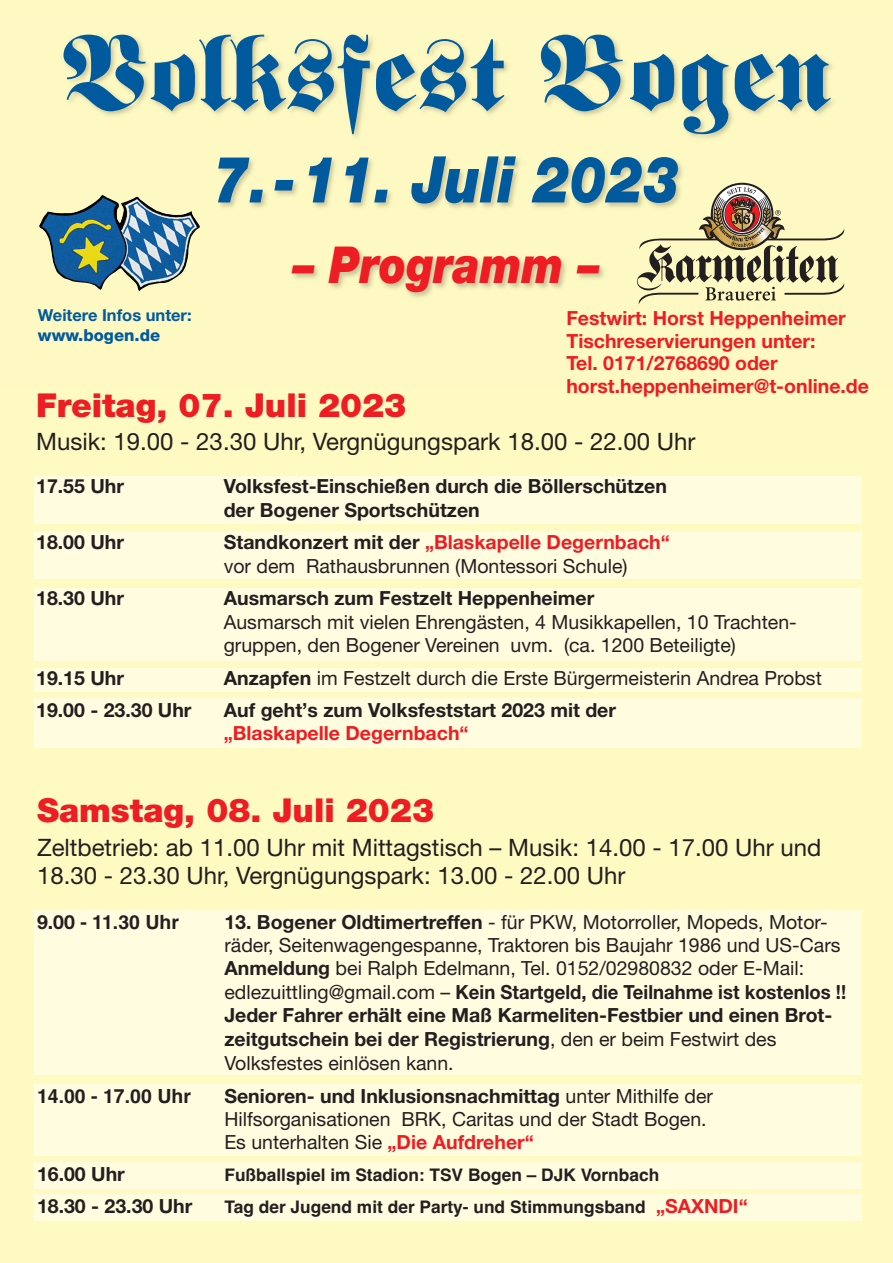
<style>
.page{position:relative;width:893px;height:1263px;background:#fffac1}
.page>*{position:absolute;margin:0;border:0;box-sizing:border-box;transform-origin:0 0}
.t1{font:105px "Fette Fraktur LT Std";color:#015a9d}
.t2{font:italic 64.5px "Helvetica Neue AS Black";color:#015a9d;scale:.85 1}
.t3{font:italic 51px "Helvetica Neue AS Black";color:#ee1d23;scale:.85 1}
.t4{font:33px "Helvetica Neue AS Black";color:#ee1d23}
.t5{font:24px/28.8px "Helvetica Neue AS Roman";color:#231f20}
.t6{font:19.5px/23.5px "Helvetica Neue AS Roman";color:#231f20}
.t7{font:19.5px/23.4px "Helvetica Neue AS Bold";color:#231f20}
.t8{font:19.5px/22.5px "Helvetica Neue AS Bold";color:#ee1d23}
.t9{font:700 19.5px "Helvetica";color:#231f20}
.t10{font:700 17.4px "Helvetica";color:#231f20}
.t11{font:16.5px "Helvetica Neue AS Bold";color:#015a9d}
.t12{font:16.5px "Helvetica Neue AS Heavy";color:#015a9d}
.s1{font-family:"Helvetica Neue AS Bold"}
.s2{font-family:"Helvetica Neue AS Bold";color:#ee1d23}
.s3{color:#ee1d23}
.s4{font-family:"Helvetica Neue AS Bold";font-weight:400}
.s5{font-family:"Helvetica Neue AS Bold";font-weight:400;font-size:19.5px;color:#ee1d23}
</style>
<div class="page">
<img style="left:64px;top:35px;width:781px;height:270px">
<div style="left:34px;top:531px;width:827px;height:48px;background:#fffce0"></div>
<div style="left:34px;top:476px;width:827px;height:47px;background:#fffce0"></div>
<div style="left:34px;top:588px;width:827px;height:73px;background:#fffce0"></div>
<div style="left:34px;top:668px;width:827px;height:23px;background:#fffce0"></div>
<div style="left:34px;top:698px;width:827px;height:49px;background:#fffce0"></div>
<div style="left:34px;top:911px;width:827px;height:164px;background:#fffce0"></div>
<div style="left:34px;top:1162px;width:827px;height:26px;background:#fffce0"></div>
<div style="left:34px;top:1194px;width:827px;height:26px;background:#fffce0"></div>
<div style="left:34px;top:1084px;width:827px;height:72px;background:#fffce0"></div>
<img style="left:39px;top:195px;width:161px;height:96px">
<svg style="left:634px;top:183px;width:210px;height:121px"></svg>
<p class="t1" style="left:62px;top:12px;width:770px">Volksfest Bogen</p>
<p class="t2" style="left:213px;top:156px;width:550px">7.-11. Juli 2023</p>
<p class="t3" style="left:293px;top:246px;width:362px">– Programm –</p>
<p class="t11" style="left:38px;top:309px;width:155px">Weitere Infos unter:</p>
<p class="t12" style="left:38px;top:329px;width:124px">www.bogen.de</p>
<p class="t8" style="left:566px;top:309px;width:281px">Festwirt: Horst Heppenheimer</p>
<p class="t8" style="left:566px;top:332px;width:251px">Tischreservierungen unter:</p>
<p class="t8" style="left:566px;top:354px;width:304px">Tel. 0171/2768690 oder horst.heppenheimer@t-online.de</p>
<p class="t4" style="left:36px;top:393px;width:372px">Freitag, 07. Juli 2023</p>
<p class="t5" style="left:36px;top:429px;width:661px">Musik: 19.00 - 23.30 Uhr, Vergnügungspark 18.00 - 22.00 Uhr</p>
<p class="t7" style="left:36px;top:477px;width:89px">17.55 Uhr</p>
<p class="t7" style="left:224px;top:477px;width:445px">Volksfest-Einschießen durch die Böllerschützen der Bogener Sportschützen</p>
<p class="t7" style="left:36px;top:533px;width:89px">18.00 Uhr</p>
<p class="t6" style="left:224px;top:533px;width:448px"><span class="s1">Standkonzert mit der</span> <span class="s2">„Blaskapelle Degernbach“ </span>vor dem Rathausbrunnen (Montessori Schule)</p>
<p class="t7" style="left:36px;top:588px;width:89px">18.30 Uhr</p>
<p class="t6" style="left:224px;top:589px;width:575px"><span class="s1">Ausmarsch zum Festzelt Heppenheimer<br></span>Ausmarsch mit vielen Ehrengästen, 4 Musikkapellen, 10 Trachten - gruppen, den Bogener Vereinen uvm. (ca. 1200 Beteiligte)</p>
<p class="t7" style="left:36px;top:668px;width:89px">19.15 Uhr</p>
<p class="t6" style="left:224px;top:668px;width:599px"><span class="s1">Anzapfen</span> im Festzelt durch die Erste Bürgermeisterin Andrea Probst</p>
<p class="t7" style="left:36px;top:700px;width:157px">19.00 - 23.30 Uhr</p>
<p class="t7" style="left:224px;top:700px;width:394px">Auf geht’s zum Volksfeststart 2023 mit der <span class="s3">„Blaskapelle Degernbach“</span></p>
<p class="t4" style="left:37px;top:799px;width:398px">Samstag, 08. Juli 2023</p>
<p class="t5" style="left:37px;top:835px;width:786px">Zeltbetrieb: ab 11.00 Uhr mit Mittagstisch – Musik: 14.00 - 17.00 Uhr und<br>18.30 - 23.30 Uhr, Vergnügungspark: 13.00 - 22.00 Uhr</p>
<p class="t9" style="left:37px;top:914px;width:144px"><span class="s4">9.00</span> - 11.30 Uhr</p>
<p class="t6" style="left:224px;top:912px;width:623px"><span class="s1">13. Bogener Oldtimertreffen</span> - für PKW, Motorroller, Mopeds, Motor&shy;räder, Seitenwa gen gespanne, Traktoren bis Baujahr 1986 und US-Cars <span class="s1">Anmeldung</span> bei Ralph Edelmann, Tel. 0152/02980832 oder E-Mail: edlezuittling@gmail.com – <span class="s1">Kein Startgeld, die Teilnahme ist kostenlos !!<br>Jeder Fahrer erhält eine Maß Karmeliten-Festbier und einen Brot - zeit gutschein bei der Registrierung</span>, den er beim Festwirt des Volksfestes einlösen kann.</p>
<p class="t9" style="left:37px;top:1087px;width:155px">14.00 - 17.00 Uhr</p>
<p class="t6" style="left:224px;top:1086px;width:490px"><span class="s1">Senioren- und Inklusionsnachmittag</span> unter Mithilfe der<br>Hilfsorganisationen BRK, Caritas und der Stadt Bogen.<br>Es unterhalten Sie <span class="s2">„Die Aufdreher“</span></p>
<p class="t7" style="left:37px;top:1164px;width:89px">16.00 Uhr</p>
<p class="t10" style="left:224px;top:1168px;width:436px">Fußballspiel im Stadion: TSV Bogen – DJK Vornbach</p>
<p class="t7" style="left:37px;top:1196px;width:157px">18.30 - 23.30 Uhr</p>
<p class="t10" style="left:224px;top:1200px;width:525px">Tag der Jugend mit der Party- und Stimmungsband <span class="s5">„SAXNDI“</span></p>
</div>
